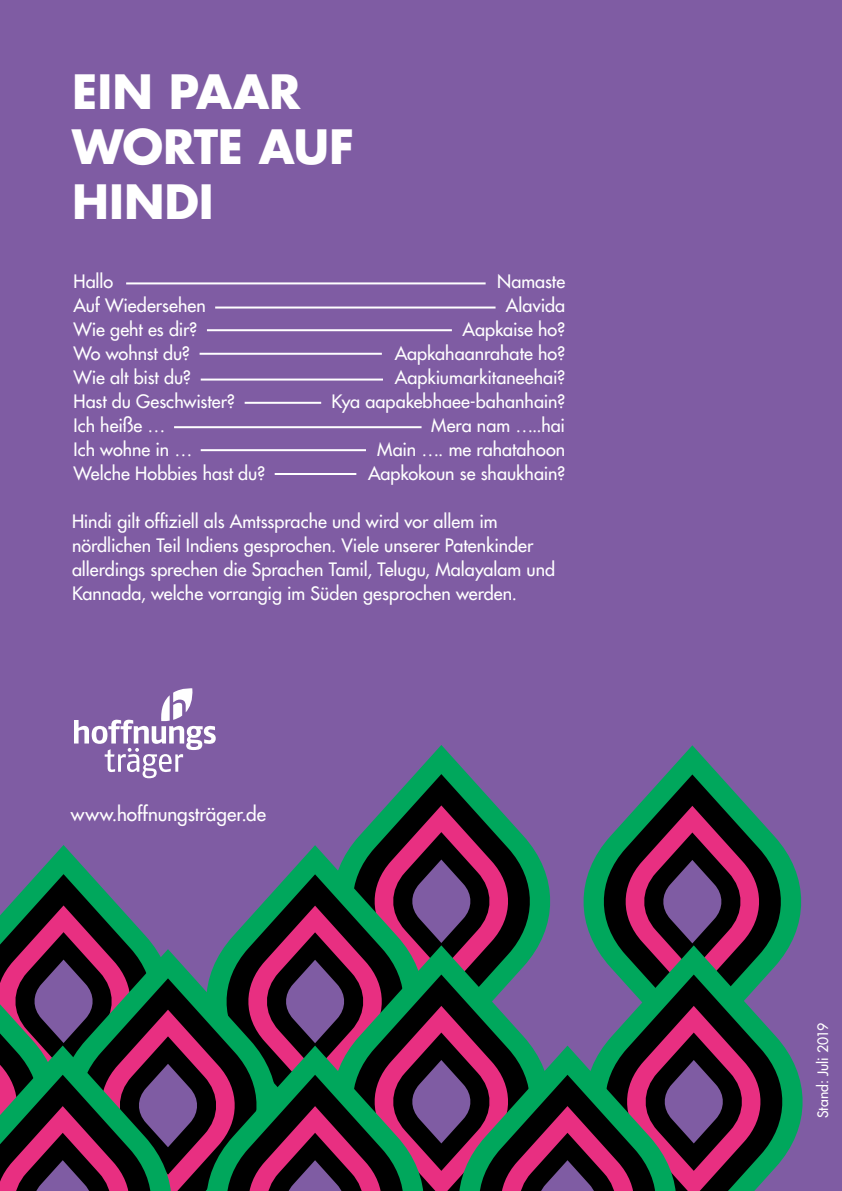
<style>
.page{position:relative;width:842px;height:1191px;background:#7f5ca3}
.page>*{position:absolute;margin:0;border:0;box-sizing:border-box;transform-origin:0 0}
.t1{font:700 46px/55.2px "Futura LT";color:#fff}
.t2{font:19px "Futura LT";color:#fff}
.t3{font:18px/24px "Futura LT";color:#fff}
.t4{font:14px "Futura LT";color:#fff}
</style>
<div class="page">
<svg style="left:666px;top:745px;width:136px;height:200px"></svg>
<svg style="left:638px;top:774px;width:150px;height:171px"></svg>
<svg style="left:415px;top:745px;width:53px;height:29px"></svg>
<svg style="left:387px;top:774px;width:109px;height:31px"></svg>
<svg style="left:766px;top:945px;width:37px;height:204px"></svg>
<svg style="left:766px;top:974px;width:23px;height:204px"></svg>
<svg style="left:0;top:805px;width:766px;height:386px"></svg>
<svg style="left:74px;top:688px;width:142px;height:90px"></svg>
<hr style="left:275px;top:473px;width:81px;height:2px;background:#fff">
<hr style="left:201px;top:449px;width:165px;height:2px;background:#fff">
<hr style="left:215px;top:306px;width:280px;height:2px;background:#fff">
<hr style="left:126px;top:282px;width:360px;height:2px;background:#fff">
<hr style="left:207px;top:329px;width:245px;height:2px;background:#fff">
<hr style="left:200px;top:353px;width:182px;height:2px;background:#fff">
<hr style="left:201px;top:378px;width:182px;height:2px;background:#fff">
<hr style="left:245px;top:402px;width:76px;height:2px;background:#fff">
<hr style="left:174px;top:426px;width:248px;height:2px;background:#fff">
<h1 class="t1" style="left:72px;top:63px;width:283px">EIN PAAR<br>WORTE AUF<br>HINDI</h1>
<p class="t3" style="left:73px;top:269px;width:193px">Hallo<br>Auf Wiedersehen<br>Wie geht es dir?<br>Wo wohnst du?<br>Wie alt bist du?<br>Hast du Geschwister?<br>Ich heiße …<br>Ich wohne in …<br>Welche Hobbies hast du?</p>
<p class="t3" style="left:332px;top:269px;width:235px;text-align:right">Namaste<br>Alavida<br>Aapkaise ho?<br>Aapkahaanrahate ho?<br>Aapkiumarkitaneehai?<br>Kya aapakebhaee-bahanhain?<br>Mera nam …..hai<br>Main …. me rahatahoon<br>Aapkokoun se shaukhain?</p>
<p class="t3" style="left:72px;top:509px;width:485px">Hindi gilt offiziell als Amtssprache und wird vor allem im nördlichen Teil Indiens gesprochen. Viele unserer Patenkinder allerdings sprechen die Sprachen Tamil, Telugu, Malayalam und Kannada, welche vorrangig im Süden gesprochen werden.</p>
<p class="t2" style="left:71px;top:801px;width:197px">www.hoffnungsträger.de</p>
<p class="t4" style="left:814px;top:1118px;width:97px;rotate:-90deg">Stand: Juli 2019</p>
</div>
